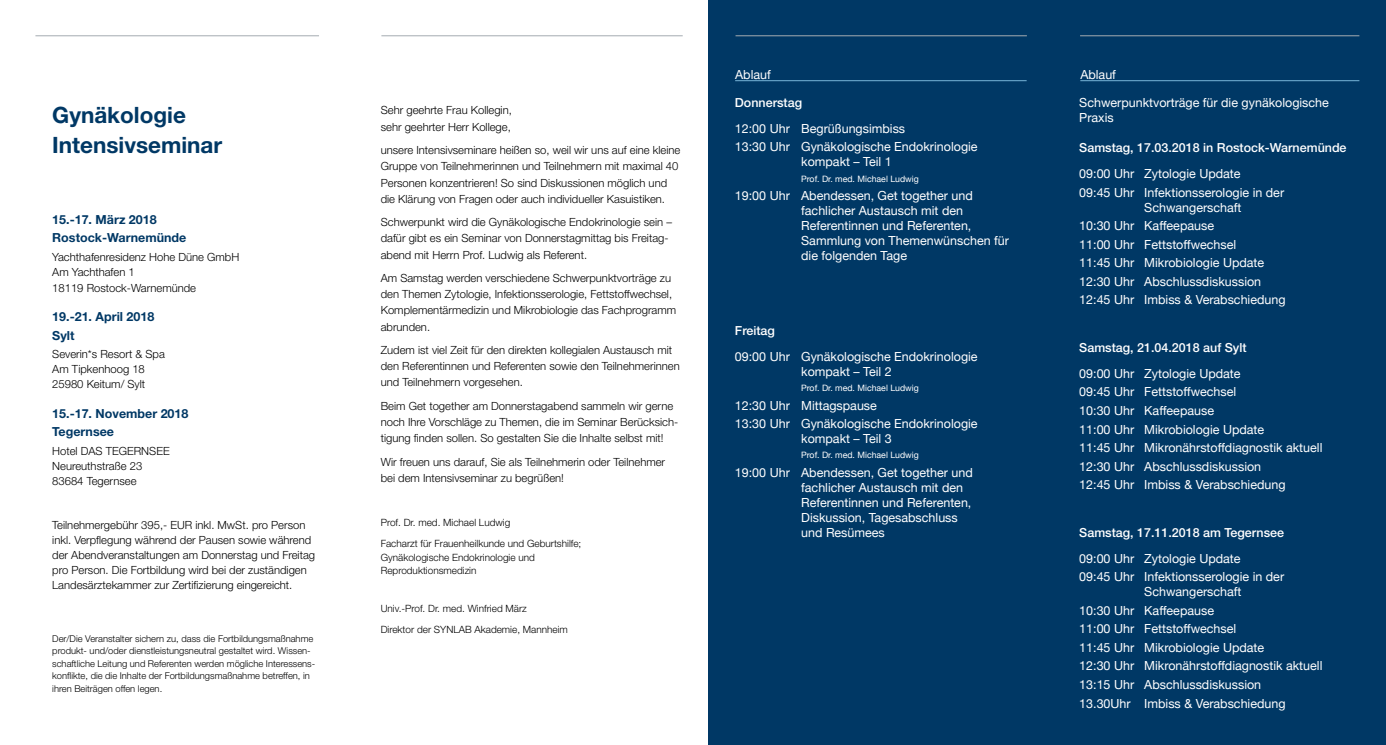
<style>
.page{position:relative;width:1386px;height:745px;background:#fff}
.page>*{position:absolute;margin:0;border:0;box-sizing:border-box;transform-origin:0 0}
.t1{font:700 22.5px/30px "Helvetica Neue LT Std";color:#003865}
.t2{font:12.5px/18.5px "Helvetica Neue";color:#fff}
.t3{font:500 12.5px "Helvetica Neue";color:#fff}
.t4{font:700 12.5px/18.5px "Helvetica Neue LT Std";color:#003865}
.t5{font:300 11.25px/16.2px "Helvetica Neue LT Std";color:#000}
.t6{font:300 10px/20.8px "Helvetica Neue LT Std";color:#000}
.t7{font:300 9.38px/12.5px "Helvetica Neue LT Std";color:#000}
.t8{font:8.75px "Helvetica Neue";color:#fff}
</style>
<div class="page">
<div style="left:709px;top:0;width:676px;height:744px;background:#003865"></div>
<hr style="left:35px;top:35px;width:284px;height:1px;background:#a4abb1">
<hr style="left:381px;top:35px;width:301px;height:1px;background:#a4abb1">
<hr style="left:735px;top:35px;width:291px;height:1px;background:#a4abb1">
<hr style="left:1080px;top:35px;width:279px;height:1px;background:#a4abb1">
<hr style="left:735px;top:80px;width:291px;height:1px;background:#78b5d8">
<hr style="left:1080px;top:80px;width:279px;height:1px;background:#78b5d8">
<h1 class="t1" style="left:52px;top:99px;width:171px">Gynäkologie<br>Intensivseminar</h1>
<p class="t5" style="left:381px;top:102px;width:133px">Sehr geehrte Frau Kollegin, sehr geehrter Herr Kollege,</p>
<p class="t5" style="left:381px;top:142px;width:301px">unsere Intensivseminare heißen so, weil wir uns auf eine kleine Gruppe von Teilnehmerinnen und Teilnehmern mit maximal 40<br>Personen konzentrieren! So sind Diskussionen möglich und die Klärung von Fragen oder auch individueller Kasuistiken.</p>
<p class="t5" style="left:381px;top:213px;width:293px">Schwerpunkt wird die Gynäkologische Endokrinologie sein – dafür gibt es ein Seminar von Donnerstagmittag bis Freitag&shy;abend mit Herrn Prof. Ludwig als Referent.</p>
<p class="t5" style="left:381px;top:269px;width:297px">Am Samstag werden verschiedene Schwerpunktvorträge zu den Themen Zytologie, Infektionsserologie, Fettstoffwechsel, Komplementärmedizin und Mikrobiologie das Fachprogramm abrunden.</p>
<p class="t5" style="left:381px;top:341px;width:300px">Zudem ist viel Zeit für den direkten kollegialen Austausch mit den Referentinnen und Referenten sowie den Teilnehmerinnen und Teilnehmern vorgesehen.</p>
<p class="t5" style="left:381px;top:397px;width:299px">Beim Get together am Donnerstagabend sammeln wir gerne noch Ihre Vorschläge zu Themen, die im Seminar Berücksich&shy;tigung finden sollen. So gestalten Sie die Inhalte selbst mit!</p>
<p class="t5" style="left:381px;top:453px;width:286px">Wir freuen uns darauf, Sie als Teilnehmerin oder Teilnehmer bei dem Intensivseminar zu begrüßen!</p>
<p class="t6" style="left:381px;top:511px;width:202px">Prof. Dr. med. Michael Ludwig<br>Facharzt für Frauenheilkunde und Geburtshilfe;</p>
<p class="t6" style="left:381px;top:549px;width:156px;line-height:13.8px">Gynäkologische Endokrinologie und<br>Reproduktionsmedizin</p>
<p class="t6" style="left:381px;top:598px;width:189px">Univ.-Prof. Dr. med. Winfried März<br>Direktor der SYNLAB Akademie, Mannheim</p>
<p class="t4" style="left:52px;top:209px;width:135px">15.-17. März 2018<br>Rostock-Warnemünde</p>
<p class="t5" style="left:52px;top:249px;width:188px;line-height:15px">Yachthafenresidenz Hohe Düne GmbH<br>Am Yachthafen 1</p>
<p class="t5" style="left:52px;top:279px;width:145px">18119 Rostock-Warnemünde</p>
<p class="t4" style="left:52px;top:307px;width:104px">19.-21. April 2018<br>Sylt</p>
<p class="t5" style="left:52px;top:346px;width:114px;line-height:15px">Severin*s Resort &amp; Spa<br>Am Tipkenhoog 18<br>25980 Keitum/ Sylt</p>
<p class="t4" style="left:52px;top:403px;width:138px">15.-17. November 2018<br>Tegernsee</p>
<p class="t5" style="left:52px;top:442px;width:119px;line-height:15px">Hotel DAS TEGERNSEE<br>Neureuthstraße 23<br>83684 Tegernsee</p>
<p class="t5" style="left:52px;top:517px;width:264px;line-height:15px">Teilnehmergebühr 395,- EUR inkl. MwSt. pro Person inkl. Verpflegung während der Pausen sowie während der Abendveranstaltungen am Donnerstag und Freitag pro Person. Die Fortbildung wird bei der zuständigen Landesärztekammer zur Zertifizierung eingereicht.</p>
<p class="t7" style="left:52px;top:631px;width:264px">Der/Die Veranstalter sichern zu, dass die Fortbildungsmaßnahme produkt- und/oder dienstleistungsneutral gestaltet wird. Wissen&shy;schaftliche Leitung und Referenten werden mögliche Interessens&shy;konflikte, die die Inhalte der Fortbildungsmaßnahme betreffen, in ihren Beiträgen offen legen.</p>
<p class="t2" style="left:735px;top:66px;width:37px">Ablauf</p>
<p class="t2" style="left:1080px;top:66px;width:37px">Ablauf</p>
<p class="t3" style="left:735px;top:95px;width:69px">Donnerstag</p>
<p class="t2" style="left:735px;top:120px;width:244px">12:00 Uhr Begrüßungsimbiss<br>13:30 Uhr Gynäkologische Endokrinologie</p>
<p class="t2" style="left:801px;top:153px;width:92px">kompakt – Teil 1</p>
<p class="t8" style="left:801px;top:172px;width:119px">Prof. Dr. med. Michael Ludwig</p>
<p class="t2" style="left:801px;top:189px;width:209px;line-height:15px;text-indent:-66px">19:00 Uhr Abendessen, Get together und fachlicher Austausch mit den<br>Referentinnen und Referenten,<br>Sammlung von Themenwünschen für die folgenden Tage</p>
<p class="t3" style="left:735px;top:323px;width:42px">Freitag</p>
<p class="t2" style="left:801px;top:349px;width:178px;line-height:15px;text-indent:-66px">09:00 Uhr Gynäkologische Endokrinologie kompakt – Teil 2</p>
<p class="t8" style="left:801px;top:381px;width:119px">Prof. Dr. med. Michael Ludwig</p>
<p class="t2" style="left:735px;top:396px;width:244px">12:30 Uhr Mittagspause<br>13:30 Uhr Gynäkologische Endokrinologie</p>
<p class="t2" style="left:801px;top:430px;width:92px">kompakt – Teil 3</p>
<p class="t8" style="left:801px;top:448px;width:119px">Prof. Dr. med. Michael Ludwig</p>
<p class="t2" style="left:801px;top:465px;width:173px;line-height:15px;text-indent:-66px">19:00 Uhr Abendessen, Get together und fachlicher Austausch mit den<br>Referentinnen und Referenten,<br>Diskussion, Tagesabschluss und Resümees</p>
<p class="t2" style="left:1079px;top:96px;width:251px;line-height:15px">Schwerpunktvorträge für die gynäkologische<br>Praxis</p>
<p class="t3" style="left:1079px;top:140px;width:269px">Samstag, 17.03.2018 in Rostock-Warnemünde</p>
<p class="t2" style="left:1079px;top:165px;width:206px">09:00 Uhr Zytologie Update<br>09:45 Uhr Infektionsserologie in der</p>
<p class="t2" style="left:1079px;top:198px;width:208px;text-indent:65px">Schwangerschaft<br>10:30 Uhr Kaffeepause<br>11:00 Uhr Fettstoffwechsel<br>11:45 Uhr Mikrobiologie Update<br>12:30 Uhr Abschlussdiskussion<br>12:45 Uhr Imbiss &amp; Verabschiedung</p>
<p class="t3" style="left:1079px;top:340px;width:169px">Samstag, 21.04.2018 auf Sylt</p>
<p class="t2" style="left:1079px;top:364px;width:245px">09:00 Uhr Zytologie Update<br>09:45 Uhr Fettstoffwechsel<br>10:30 Uhr Kaffeepause<br>11:00 Uhr Mikrobiologie Update<br>11:45 Uhr Mikronährstoffdiagnostik aktuell<br>12:30 Uhr Abschlussdiskussion<br>12:45 Uhr Imbiss &amp; Verabschiedung</p>
<p class="t3" style="left:1079px;top:524px;width:206px">Samstag, 17.11.2018 am Tegernsee</p>
<p class="t2" style="left:1079px;top:549px;width:206px">09:00 Uhr Zytologie Update<br>09:45 Uhr Infektionsserologie in der</p>
<p class="t2" style="left:1079px;top:583px;width:245px;text-indent:65px">Schwangerschaft<br>10:30 Uhr Kaffeepause<br>11:00 Uhr Fettstoffwechsel<br>11:45 Uhr Mikrobiologie Update<br>12:30 Uhr Mikronährstoffdiagnostik aktuell<br>13:15 Uhr Abschlussdiskussion<br>13.30Uhr Imbiss &amp; Verabschiedung</p>
</div>
